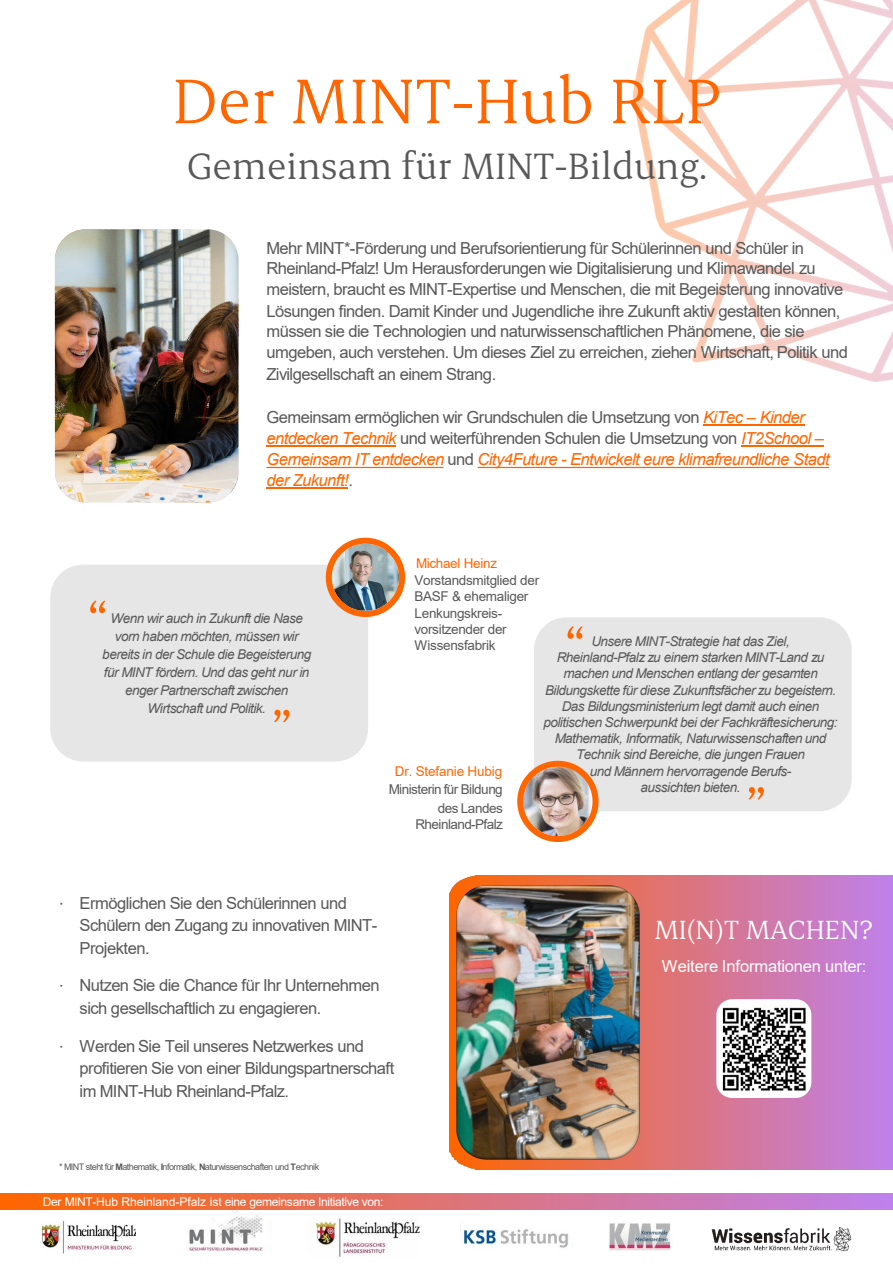
<style>
.page{position:relative;width:893px;height:1264px;background:#fff}
.page>*{position:absolute;margin:0;border:0;box-sizing:border-box;transform-origin:0 0}
.t1{font:72px "Erode";color:#f60}
.t2{font:60px "Erode";color:#f60}
.t3{font:42px "Erode";color:#585858}
.t4{font:30px "Erode";color:#fff}
.t5{font:16.5px/21px "Arial";letter-spacing:-.035em;color:#585858}
.t6{font:italic 16.5px/21px "Arial";letter-spacing:-.035em;color:#fe6602}
.t7{font:16.5px "Arial";letter-spacing:-.015em;color:#fff}
.t8{font:italic 13.5px/16.2px "Arial";letter-spacing:-.035em;color:#585858;text-align:center}
.t9{font:13.5px/16.2px "Arial";letter-spacing:-.025em;color:#585858;text-align:right}
.t10{font:13.5px "Arial";letter-spacing:-.015em;color:#fe6602}
.t11{font:12px "Arial";letter-spacing:-.025em;color:#fff}
.t12{font:9px "Arial";letter-spacing:-.055em;color:#585858}
.s1{font-style:normal;color:#585858}
.s2{font-family:"Helvetica Neue LT Pro";font-weight:300}
.s3{font-weight:700}
</style>
<div class="page">
<img style="left:633px;top:0;width:259px;height:381px">
<img style="left:307px;top:1209px;width:112px;height:48px">
<img style="left:187px;top:1209px;width:85px;height:43px">
<img style="left:0;top:1193px;width:892px;height:16px">
<img style="left:711px;top:1227px;width:141px;height:24px">
<img style="left:43px;top:1221px;width:93px;height:33px">
<img style="left:460px;top:1226px;width:108px;height:22px">
<img style="left:609px;top:1223px;width:62px;height:28px">
<hr style="left:703px;top:425px;width:101px;height:1px;background:#fe6602">
<hr style="left:266px;top:446px;width:130px;height:1px;background:#fe6602">
<hr style="left:741px;top:446px;width:82px;height:1px;background:#fe6602">
<svg style="left:266px;top:467px;width:177px;height:1px"></svg>
<svg style="left:477px;top:467px;width:352px;height:1px"></svg>
<hr style="left:266px;top:488px;width:82px;height:1px;background:#fe6602">
<div style="left:534px;top:617px;width:317px;height:194px;background:#e6e6e6;border-radius:32px"></div>
<img style="left:517px;top:760px;width:82px;height:83px">
<div style="left:50px;top:564px;width:318px;height:197px;background:#e6e6e6;border-radius:33px"></div>
<img style="left:323px;top:537px;width:83px;height:80px">
<img style="left:449px;top:875px;width:443px;height:294px">
<img style="left:456px;top:885px;width:183px;height:274px">
<img style="left:55px;top:229px;width:183px;height:273px">
<img style="left:716px;top:999px;width:95px;height:99px">
<p class="t1" style="left:172px;top:59px;width:551px">Der MINT-Hub RLP</p>
<p class="t3" style="left:187px;top:141px;width:522px">Gemeinsam für MINT-Bildung.</p>
<p class="t5" style="left:266px;top:237px;width:583px">Mehr MINT*-Förderung und Berufsorientierung für Schülerinnen und Schüler in Rheinland-Pfalz! Um Herausforderungen wie Digitalisierung und Klimawandel zu meistern, braucht es MINT-Expertise und Menschen, die mit Begeisterung innovative Lösungen finden. Damit Kinder und Jugendliche ihre Zukunft aktiv gestalten können, müssen sie die Technologien und naturwissenschaftlichen Phänomene, die sie umgeben, auch verstehen. Um dieses Ziel zu erreichen, ziehen Wirtschaft, Politik und Zivilgesellschaft an einem Strang.</p>
<p class="t6" style="left:266px;top:407px;width:565px"><span class="s1">Gemeinsam ermöglichen wir Grundschulen die Umsetzung von</span> KiTec – Kinder entdecken Technik <span class="s1">und weiterführenden Schulen die Umsetzung von</span> IT2School – Gemeinsam IT entdecken <span class="s1">und</span> City4Future - Entwickelt eure klimafreundliche Stadt der Zukunft!<span class="s1">.</span></p>
<p class="t2" style="left:88px;top:587px;width:21px">“</p>
<p class="t8" style="left:102px;top:610px;width:210px;line-height:18px">Wenn wir auch in Zukunft die Nase vorn haben möchten, müssen wir bereits in der Schule die Begeisterung für MINT fördern. Und das geht nur in enger Partnerschaft zwischen<br>Wirtschaft und Politik.</p>
<p class="t2" style="left:272px;top:696px;width:21px">”</p>
<p class="t10" style="left:416px;top:553px;width:83px">Michael Heinz</p>
<p class="t9" style="left:414px;top:572px;width:126px;text-align:left">Vorstandsmitglied der<br>BASF &amp; ehemaliger<br>Lenkungskreis&shy;vorsitzender der<br>Wissensfabrik</p>
<p class="t2" style="left:565px;top:613px;width:21px">“</p>
<p class="t8" style="left:543px;top:633px;width:296px">Unsere MINT-Strategie hat das Ziel,<br>Rheinland-Pfalz zu einem starken MINT-Land zu machen und Menschen entlang der gesamten Bildungskette für diese Zukunftsfächer zu begeistern.<br>Das Bildungsministerium legt damit auch einen politischen Schwerpunkt bei der Fachkräftesicherung:<br>Mathematik, Informatik, Naturwissenschaften und Technik sind Bereiche, die jungen Frauen<br>und Männern hervorragende Berufs-<br>aussichten bieten.</p>
<p class="t10" style="left:394px;top:762px;width:109px">Dr. Stefanie Hubig</p>
<p class="t9" style="left:388px;top:781px;width:115px">Ministerin für Bildung</p>
<p class="t9" style="left:415px;top:800px;width:89px">des Landes<br>Rheinland-Pfalz</p>
<p class="t2" style="left:746px;top:773px;width:21px">”</p>
<p class="t5" style="left:80px;top:891px;width:299px;line-height:22.6px;text-indent:-20px"><span class="s2">∙</span> Ermöglichen Sie den Schülerinnen und<br>Schülern den Zugang zu innovativen MINT-<br>Projekten.</p>
<p class="t5" style="left:80px;top:974px;width:301px;line-height:22.5px;text-indent:-20px"><span class="s2">∙</span> Nutzen Sie die Chance für Ihr Unternehmen sich gesellschaftlich zu engagieren.</p>
<p class="t5" style="left:80px;top:1034px;width:316px;line-height:22.6px;text-indent:-20px"><span class="s2">∙</span> Werden Sie Teil unseres Netzwerkes und profitieren Sie von einer Bildungspartnerschaft im MINT-Hub Rheinland-Pfalz.</p>
<p class="t12" style="left:59px;top:1160px;width:261px">* MINT steht für <span class="s3">M</span>athematik, <span class="s3">I</span>nformatik, <span class="s3">N</span>aturwissenschaften und <span class="s3">T</span>echnik</p>
<p class="t11" style="left:43px;top:1193px;width:342px">Der MINT-Hub Rheinland-Pfalz ist eine gemeinsame Initiative von:</p>
<p class="t4" style="left:654px;top:912px;width:220px">MI(N)T MACHEN?</p>
<p class="t7" style="left:661px;top:955px;width:206px">Weitere Informationen unter:</p>
</div>
